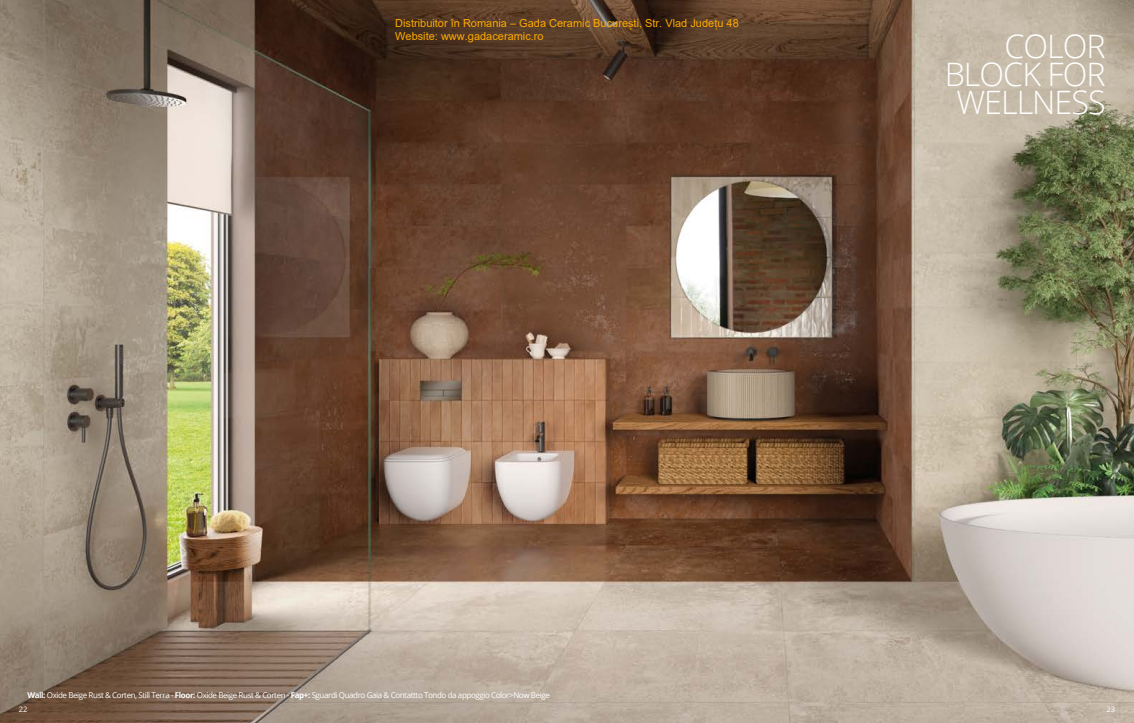
<style>
.page{position:relative;width:1134px;height:723px;background:#fff}
.page>*{position:absolute;margin:0;border:0;box-sizing:border-box;transform-origin:0 0}
.t1{font:300 32.3px/28px "Open Sans";letter-spacing:-.03em;color:#fff;text-align:right}
.t2{font:11px/13.2px "Arial";color:#ffab00}
.t3{font:8px "Open Sans";letter-spacing:-.05em;color:#fff}
.t4{font:7.7px "Open Sans";color:#fff}
.s1{font-weight:700}
</style>
<div class="page">
<img style="left:0;top:0;width:1134px;height:723px">
<h2 class="t2" style="left:395px;top:16px;width:345px">Distribuitor în Romania – Gada Ceramic București, Str. Vlad Județu 48<br>Website: www.gadaceramic.ro</h2>
<h1 class="t1" style="left:945px;top:32px;width:162px">COLOR<br>BLOCK FOR<br>WELLNESS</h1>
<p class="t3" style="left:27px;top:689px;width:524px"><span class="s1">Wall:</span> Oxide Beige Rust &amp; Corten, Still Terra - <span class="s1">Floor:</span> Oxide Beige Rust &amp; Corten - <span class="s1">Fap+:</span> Sguardi Quadro Gaia &amp; Contattto Tondo da appoggio Color&gt;Now Beige</p>
<p class="t4" style="left:19px;top:704px;width:10px">22</p>
<p class="t4" style="left:1106px;top:704px;width:10px">23</p>
</div>
